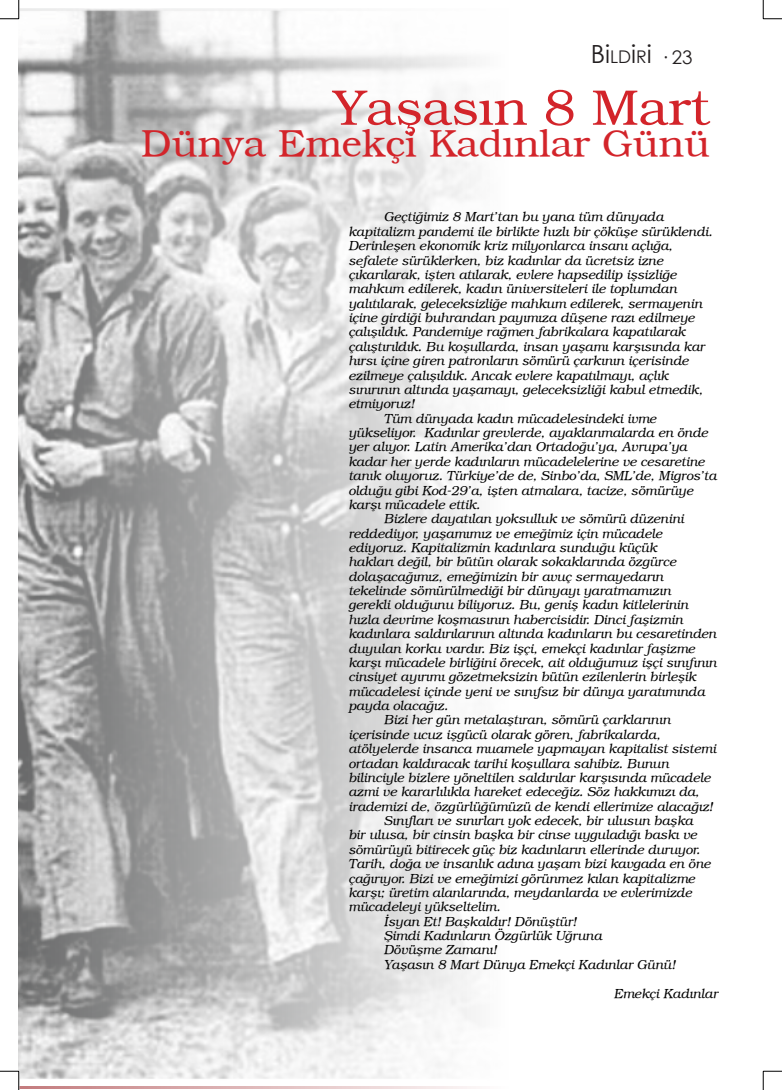
<style>
.page{position:relative;width:782px;height:1090px;background:#fff}
.page>*{position:absolute;margin:0;border:0;box-sizing:border-box;transform-origin:0 0}
.t1{font:50px "TR Bookman Plain";color:#d3242a}
.t2{font:37.5px "TR Bookman Plain";color:#d3242a}
.t3{font:25px "Century Gothic";color:#231f20}
.t4{font:italic 13.12px "TR Bookman";color:#000}
.s1{font-style:inherit}
.s2{font-size:17.5px}
.s3{font-size:18.75px}
</style>
<div class="page">
<img style="left:19px;top:8px;width:457px;height:1071px">
<svg style="left:0;top:0;width:20px;height:20px"></svg>
<svg style="left:0;top:1070px;width:20px;height:20px"></svg>
<svg style="left:762px;top:0;width:20px;height:20px"></svg>
<svg style="left:762px;top:1070px;width:20px;height:20px"></svg>
<h3 class="t3" style="left:590px;top:37px;width:103px"><span class="s1">B</span>i<span class="s2">ld</span>i<span class="s2">r</span>i <span class="s3">·</span> <span class="s3">23</span></h3>
<h1 class="t1" style="left:333px;top:78px;width:378px">Yaşasın 8 Mart</h1>
<h2 class="t2" style="left:141px;top:121px;width:570px">Dünya Emekçi Kadınlar Günü</h2>
<p class="t4" style="left:384px;top:210px;width:281px">Geçtiğimiz 8 Mart’tan bu yana tüm dünyada</p>
<p class="t4" style="left:348px;top:224px;width:365px">kapitalizm pandemi ile birlikte hızlı bir çöküşe sürüklendi.</p>
<p class="t4" style="left:348px;top:238px;width:325px">Derinleşen ekonomik kriz milyonlarca insanı açlığa,</p>
<p class="t4" style="left:348px;top:253px;width:316px">sefalete sürüklerken, biz kadınlar da ücretsiz izne</p>
<p class="t4" style="left:348px;top:267px;width:329px">çıkarılarak, işten atılarak, evlere hapsedilip işsizliğe</p>
<p class="t4" style="left:348px;top:281px;width:330px">mahkum edilerek, kadın üniversiteleri ile toplumdan</p>
<p class="t4" style="left:348px;top:296px;width:355px">yalıtılarak, geleceksizliğe mahkum edilerek, sermayenin</p>
<p class="t4" style="left:348px;top:310px;width:348px">içine girdiği buhrandan payımıza düşene razı edilmeye</p>
<p class="t4" style="left:348px;top:325px;width:338px">çalışıldık. Pandemiye rağmen fabrikalara kapatılarak</p>
<p class="t4" style="left:348px;top:339px;width:358px">çalıştırıldık. Bu koşullarda, insan yaşamı karşısında kar</p>
<p class="t4" style="left:348px;top:353px;width:341px">hırsı içine giren patronların sömürü çarkının içerisinde</p>
<p class="t4" style="left:348px;top:368px;width:321px">ezilmeye çalışıldık. Ancak evlere kapatılmayı, açlık</p>
<p class="t4" style="left:348px;top:382px;width:356px">sınırının altında yaşamayı, geleceksizliği kabul etmedik,</p>
<p class="t4" style="left:348px;top:396px;width:68px">etmiyoruz!</p>
<p class="t4" style="left:384px;top:411px;width:274px">Tüm dünyada kadın mücadelesindeki ivme</p>
<p class="t4" style="left:348px;top:425px;width:361px">yükseliyor. Kadınlar grevlerde, ayaklanmalarda en önde</p>
<p class="t4" style="left:348px;top:440px;width:340px">yer alıyor. Latin Amerika’dan Ortadoğu’ya, Avrupa’ya</p>
<p class="t4" style="left:348px;top:454px;width:357px">kadar her yerde kadınların mücadelelerine ve cesaretine</p>
<p class="t4" style="left:348px;top:468px;width:369px">tanık oluyoruz. Türkiye’de de, Sinbo’da, SML’de, Migros’ta</p>
<p class="t4" style="left:348px;top:483px;width:346px">olduğu gibi Kod-29’a, işten atmalara, tacize, sömürüye</p>
<p class="t4" style="left:348px;top:497px;width:133px">karşı mücadele ettik.</p>
<p class="t4" style="left:384px;top:511px;width:301px">Bizlere dayatılan yoksulluk ve sömürü düzenini</p>
<p class="t4" style="left:348px;top:526px;width:315px">reddediyor, yaşamımız ve emeğimiz için mücadele</p>
<p class="t4" style="left:348px;top:540px;width:310px">ediyoruz. Kapitalizmin kadınlara sunduğu küçük</p>
<p class="t4" style="left:348px;top:555px;width:329px">hakları değil, bir bütün olarak sokaklarında özgürce</p>
<p class="t4" style="left:348px;top:569px;width:316px">dolaşacağımız, emeğimizin bir avuç sermayedarın</p>
<p class="t4" style="left:348px;top:583px;width:324px">tekelinde sömürülmediği bir dünyayı yaratmamızın</p>
<p class="t4" style="left:348px;top:598px;width:341px">gerekli olduğunu biliyoruz. Bu, geniş kadın kitlelerinin</p>
<p class="t4" style="left:348px;top:612px;width:336px">hızla devrime koşmasının habercisidir. Dinci faşizmin</p>
<p class="t4" style="left:348px;top:626px;width:369px">kadınlara saldırılarının altında kadınların bu cesaretinden</p>
<p class="t4" style="left:348px;top:641px;width:348px">duyulan korku vardır. Biz işçi, emekçi kadınlar faşizme</p>
<p class="t4" style="left:348px;top:655px;width:370px">karşı mücadele birliğini örecek, ait olduğumuz işçi sınıfının</p>
<p class="t4" style="left:348px;top:670px;width:349px">cinsiyet ayırımı gözetmeksizin bütün ezilenlerin birleşik</p>
<p class="t4" style="left:348px;top:684px;width:358px">mücadelesi içinde yeni ve sınıfsız bir dünya yaratımında</p>
<p class="t4" style="left:348px;top:698px;width:101px">payda olacağız.</p>
<p class="t4" style="left:384px;top:713px;width:288px">Bizi her gün metalaştıran, sömürü çarklarının</p>
<p class="t4" style="left:348px;top:727px;width:313px">içerisinde ucuz işgücü olarak gören, fabrikalarda,</p>
<p class="t4" style="left:348px;top:741px;width:369px">atölyelerde insanca muamele yapmayan kapitalist sistemi</p>
<p class="t4" style="left:348px;top:756px;width:322px">ortadan kaldıracak tarihi koşullara sahibiz. Bunun</p>
<p class="t4" style="left:348px;top:770px;width:363px">bilinciyle bizlere yöneltilen saldırılar karşısında mücadele</p>
<p class="t4" style="left:348px;top:785px;width:352px">azmi ve kararlılıkla hareket edeceğiz. Söz hakkımızı da,</p>
<p class="t4" style="left:348px;top:799px;width:366px">irademizi de, özgürlüğümüzü de kendi ellerimize alacağız!</p>
<p class="t4" style="left:384px;top:813px;width:310px">Sınıfları ve sınırları yok edecek, bir ulusun başka</p>
<p class="t4" style="left:348px;top:828px;width:350px">bir ulusa, bir cinsin başka bir cinse uyguladığı baskı ve</p>
<p class="t4" style="left:348px;top:842px;width:353px">sömürüyü bitirecek güç biz kadınların ellerinde duruyor.</p>
<p class="t4" style="left:348px;top:856px;width:363px">Tarih, doğa ve insanlık adına yaşam bizi kavgada en öne</p>
<p class="t4" style="left:348px;top:871px;width:348px">çağırıyor. Bizi ve emeğimizi görünmez kılan kapitalizme</p>
<p class="t4" style="left:348px;top:885px;width:345px">karşı; üretim alanlarında, meydanlarda ve evlerimizde</p>
<p class="t4" style="left:348px;top:899px;width:153px">mücadeleyi yükseltelim.</p>
<p class="t4" style="left:384px;top:914px;width:194px">İsyan Et! Başkaldır! Dönüştür!</p>
<p class="t4" style="left:384px;top:928px;width:219px">Şimdi Kadınların Özgürlük Uğruna</p>
<p class="t4" style="left:384px;top:943px;width:115px">Dövüşme Zamanı!</p>
<p class="t4" style="left:384px;top:957px;width:293px">Yaşasın 8 Mart Dünya Emekçi Kadınlar Günü!</p>
<p class="t4" style="left:613px;top:986px;width:106px">Emekçi Kadınlar</p>
</div>
